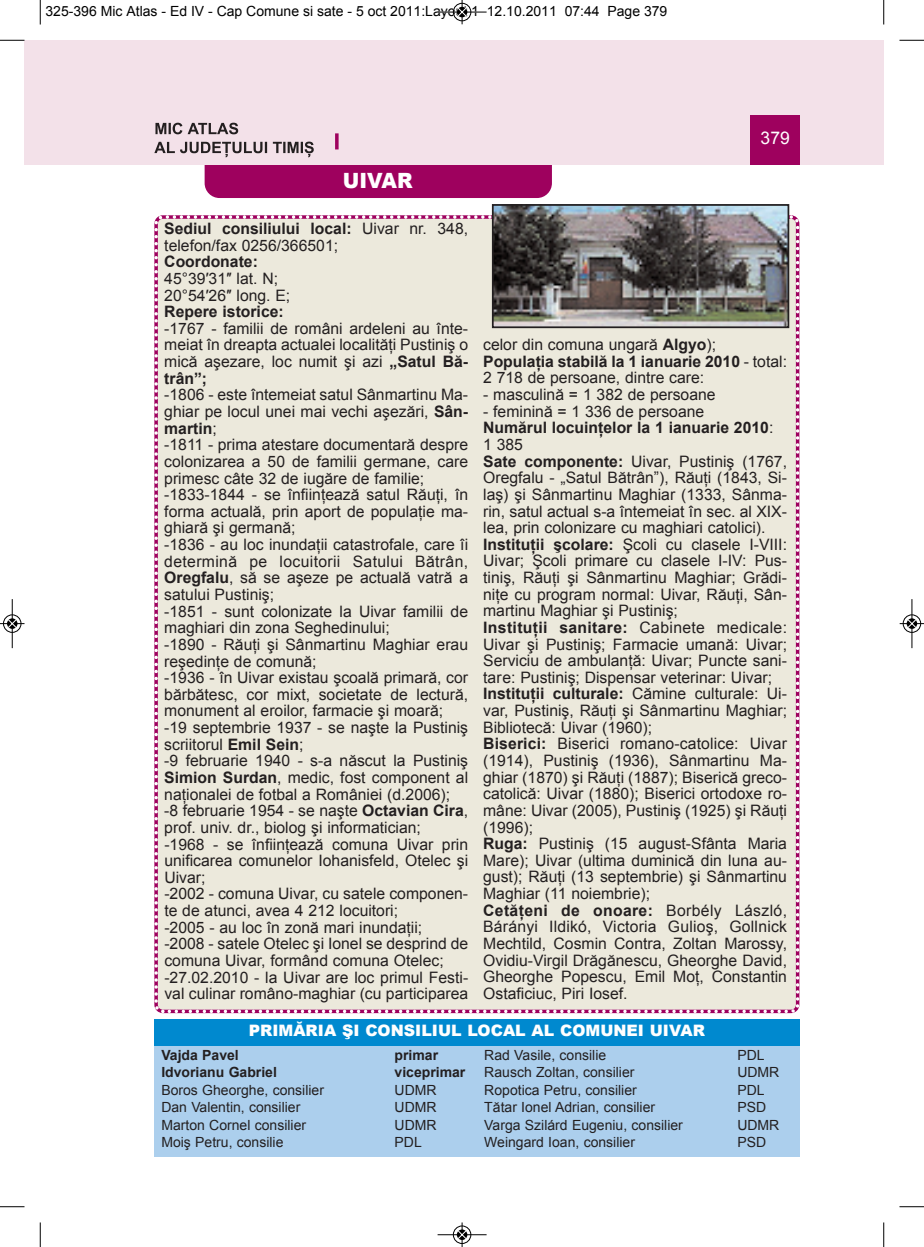
<style>
.page{position:relative;width:924px;height:1247px;background:#fff}
.page>*{position:absolute;margin:0;border:0;box-sizing:border-box;transform-origin:0 0}
.t1{font:900 21px "Arial";color:#fff;scale:.95 1}
.t2{font:17.5px "Arial";color:#fff}
.t3{font:15.75px/16.6px "Arial";color:#231f20}
.t4{font:900 15.75px "Arial";color:#fff}
.t5{font:700 15.75px "Arial";color:#231f20}
.t6{font:14px "Arial";color:#231f20}
.t7{font:14px "Arial";color:#000}
.t8{font:700 14px "Arial";color:#231f20}
.s1{font-weight:700}
</style>
<div class="page">
<div style="left:205px;top:135px;width:347px;height:63px;background:#9e015e;border-radius:15px"></div>
<div style="left:40px;top:40px;width:844px;height:124px;background:#f3e1e9"></div>
<div style="left:750px;top:115px;width:50px;height:49px;background:#9e015e"></div>
<svg style="left:335px;top:133px;width:4px;height:16px"></svg>
<div style="left:24px;top:40px;width:16px;height:124px;background:#f3e1e9"></div>
<svg style="left:155px;top:123px;width:83px;height:11px"></svg>
<svg style="left:154px;top:142px;width:160px;height:15px"></svg>
<div style="left:154px;top:213px;width:646px;height:801px;background:#ece9dc"></div>
<svg style="left:161px;top:1009px;width:4px;height:4px"></svg>
<div style="left:154px;top:1042px;width:645px;height:114px;background:#accfed"></div>
<div style="left:154px;top:1019px;width:645px;height:26px;background:#0089cf"></div>
<img style="left:495px;top:207px;width:291px;height:118px">
<div style="left:492px;top:204px;width:297px;height:124px;border:2px solid #231f20"></div>
<svg style="left:40px;top:0;width:1px;height:24px"></svg>
<svg style="left:0;top:40px;width:24px;height:1px"></svg>
<svg style="left:883px;top:0;width:1px;height:24px"></svg>
<svg style="left:899px;top:40px;width:25px;height:1px"></svg>
<svg style="left:40px;top:1222px;width:1px;height:24px"></svg>
<svg style="left:0;top:1206px;width:24px;height:1px"></svg>
<svg style="left:883px;top:1222px;width:1px;height:24px"></svg>
<svg style="left:899px;top:1206px;width:25px;height:1px"></svg>
<hr style="left:438px;top:12px;width:48px;height:1px;background:#000">
<div style="left:453px;top:3px;width:18px;height:18px;border:1px solid #000;border-radius:50%"></div>
<svg style="left:458px;top:0;width:8px;height:24px"></svg>
<hr style="left:438px;top:1234px;width:48px;height:1px;background:#000">
<div style="left:453px;top:1225px;width:18px;height:18px;border:1px solid #000;border-radius:50%"></div>
<svg style="left:458px;top:1222px;width:8px;height:24px"></svg>
<div style="left:3px;top:614px;width:19px;height:19px;border:1px solid #fff;border-radius:50%"></div>
<hr style="left:12px;top:599px;width:1px;height:49px;background:#000">
<div style="left:3px;top:614px;width:18px;height:18px;border:1px solid #000;border-radius:50%"></div>
<svg style="left:0;top:619px;width:24px;height:9px"></svg>
<div style="left:902px;top:614px;width:19px;height:19px;border:1px solid #fff;border-radius:50%"></div>
<hr style="left:911px;top:599px;width:1px;height:49px;background:#000">
<div style="left:903px;top:614px;width:18px;height:18px;border:1px solid #000;border-radius:50%"></div>
<svg style="left:900px;top:619px;width:24px;height:9px"></svg>
<p class="t7" style="left:46px;top:3px;width:623px">325-396 Mic Atlas - Ed IV - Cap Comune si sate - 5 oct 2011:Layout 1 12.10.2011 07:44 Page 379</p>
<p class="t2" style="left:760px;top:128px;width:31px">379</p>
<h1 class="t1" style="left:343px;top:165px;width:75px">UIVAR</h1>
<p class="t3" style="left:164px;top:220px;width:305px"><span class="s1">Sediul consiliului local:</span> Uivar nr. 348, telefon/fax 0256/366501;</p>
<p class="t5" style="left:164px;top:253px;width:95px">Coordonate:</p>
<p class="t3" style="left:164px;top:270px;width:128px">45°39′31″ lat. N;<br>20°54′26″ long. E;</p>
<p class="t5" style="left:164px;top:303px;width:121px">Repere istorice:</p>
<p class="t3" style="left:164px;top:320px;width:305px;text-align:justify">-1767 - familii de români ardeleni au înte&shy;meiat în dreapta actualei localităţi Pustiniş o mică aşezare, loc numit şi azi <span class="s1">„Satul Bă&shy;trân”;</span></p>
<p class="t3" style="left:164px;top:386px;width:305px">-1806 - este întemeiat satul Sânmartinu Ma&shy;ghiar pe locul unei mai vechi aşezări, <span class="s1">Sân&shy;martin</span>;<br>-1811 - prima atestare documentară despre colonizarea a 50 de familii germane, care primesc câte 32 de iugăre de familie; -1833-1844 - se înfiinţează satul Răuţi, în forma actuală, prin aport de populaţie ma&shy;ghiară şi germană;<br>-1836 - au loc inundaţii catastrofale, care îi determină pe locuitorii Satului Bătrân, <span class="s1">Oregfalu</span>, să se aşeze pe actuală vatră a satului Pustiniş;<br>-1851 - sunt colonizate la Uivar familii de maghiari din zona Seghedinului;<br>-1890 - Răuţi şi Sânmartinu Maghiar erau reşedinţe de comună;<br>-1936 - în Uivar existau şcoală primară, cor bărbătesc, cor mixt, societate de lectură, monument al eroilor, farmacie şi moară; -19 septembrie 1937 - se naşte la Pustiniş scriitorul <span class="s1">Emil Sein</span>;<br>-9 februarie 1940 - s-a născut la Pustiniş <span class="s1">Simion Surdan</span>, medic, fost component al naţionalei de fotbal a României (d.2006);<br>-8 februarie 1954 - se naşte <span class="s1">Octavian Cira</span>, prof. univ. dr., biolog şi informatician;<br>-1968 - se înfiinţează comuna Uivar prin unificarea comunelor Iohanisfeld, Otelec şi Uivar;<br>-2002 - comuna Uivar, cu satele componen&shy;te de atunci, avea 4 212 locuitori;<br>-2005 - au loc în zonă mari inundaţii;<br>-2008 - satele Otelec şi Ionel se desprind de comuna Uivar, formând comuna Otelec; -27.02.2010 - la Uivar are loc primul Festi&shy;val culinar româno-maghiar (cu participarea</p>
<p class="t3" style="left:483px;top:336px;width:305px">celor din comuna ungară <span class="s1">Algyo</span>);<br><span class="s1">Populaţia stabilă la 1 ianuarie 2010</span> - total:<br>2 718 de persoane, dintre care:</p>
<p class="t3" style="left:483px;top:386px;width:234px">- masculină = 1 382 de persoane</p>
<p class="t3" style="left:483px;top:403px;width:305px">- feminină = 1 336 de persoane<br><span class="s1">Numărul locuinţelor la 1 ianuarie 2010</span>:<br>1 385<br><span class="s1">Sate componente:</span> Uivar, Pustiniş (1767, Oregfalu - „Satul Bătrân”), Răuţi (1843, Si&shy;laş) şi Sânmartinu Maghiar (1333, Sânma&shy;rin, satul actual s-a întemeiat în sec. al XIX&shy;lea, prin colonizare cu maghiari catolici).<br><span class="s1">Instituţii şcolare:</span> Şcoli cu clasele I-VIII:<br>Uivar; Şcoli primare cu clasele I-IV: Pus&shy;tiniş, Răuţi şi Sânmartinu Maghiar; Grădi&shy;niţe cu program normal: Uivar, Răuţi, Sân&shy;martinu Maghiar şi Pustiniş;<br><span class="s1">Instituţii sanitare:</span> Cabinete medicale:<br>Uivar şi Pustiniş; Farmacie umană: Uivar; Serviciu de ambulanţă: Uivar; Puncte sani&shy;tare: Pustiniş; Dispensar veterinar: Uivar; <span class="s1">Instituţii culturale:</span> Cămine culturale: Ui&shy;var, Pustiniş, Răuţi şi Sânmartinu Maghiar; Bibliotecă: Uivar (1960);<br><span class="s1">Biserici:</span> Biserici romano-catolice: Uivar (1914), Pustiniş (1936), Sânmartinu Ma&shy;ghiar (1870) şi Răuţi (1887); Biserică greco&shy;catolică: Uivar (1880); Biserici ortodoxe ro&shy;mâne: Uivar (2005), Pustiniş (1925) şi Răuţi (1996);<br><span class="s1">Ruga:</span> Pustiniş (15 august-Sfânta Maria Mare); Uivar (ultima duminică din luna au&shy;gust); Răuţi (13 septembrie) şi Sânmartinu Maghiar (11 noiembrie);<br><span class="s1">Cetăţeni de onoare:</span> Borbély László, Bárányi Ildikó, Victoria Gulioş, Gollnick Mechtild, Cosmin Contra, Zoltan Marossy, Ovidiu-Virgil Drăgănescu, Gheorghe David, Gheorghe Popescu, Emil Moţ, Constantin Ostaficiuc, Piri Iosef.</p>
<p class="t4" style="left:249px;top:1018px;width:458px">PRIMĂRIA ŞI CONSILIUL LOCAL AL COMUNEI UIVAR</p>
<p class="t8" style="left:161px;top:1046px;width:79px">Vajda Pavel</p>
<p class="t8" style="left:394px;top:1046px;width:45px">primar</p>
<p class="t8" style="left:161px;top:1064px;width:117px">Idvorianu Gabriel</p>
<p class="t8" style="left:394px;top:1064px;width:72px">viceprimar</p>
<p class="t6" style="left:161px;top:1081px;width:164px">Boros Gheorghe, consilier</p>
<p class="t6" style="left:394px;top:1081px;width:43px">UDMR</p>
<p class="t6" style="left:161px;top:1099px;width:141px">Dan Valentin, consilier</p>
<p class="t6" style="left:394px;top:1099px;width:43px">UDMR</p>
<p class="t6" style="left:161px;top:1116px;width:146px">Marton Cornel consilier</p>
<p class="t6" style="left:394px;top:1116px;width:43px">UDMR</p>
<p class="t6" style="left:161px;top:1134px;width:124px">Moiş Petru, consilie</p>
<p class="t6" style="left:394px;top:1134px;width:29px">PDL</p>
<p class="t6" style="left:484px;top:1046px;width:123px">Rad Vasile, consilie</p>
<p class="t6" style="left:737px;top:1046px;width:29px">PDL</p>
<p class="t6" style="left:484px;top:1064px;width:152px">Rausch Zoltan, consilier</p>
<p class="t6" style="left:737px;top:1064px;width:43px">UDMR</p>
<p class="t6" style="left:484px;top:1081px;width:154px">Ropotica Petru, consilier</p>
<p class="t6" style="left:737px;top:1081px;width:29px">PDL</p>
<p class="t6" style="left:484px;top:1099px;width:172px">Tătar Ionel Adrian, consilier</p>
<p class="t6" style="left:737px;top:1099px;width:30px">PSD</p>
<p class="t6" style="left:484px;top:1116px;width:200px">Varga Szilárd Eugeniu, consilier</p>
<p class="t6" style="left:737px;top:1116px;width:43px">UDMR</p>
<p class="t6" style="left:484px;top:1134px;width:152px">Weingard Ioan, consilier</p>
<p class="t6" style="left:737px;top:1134px;width:30px">PSD</p>
</div>
